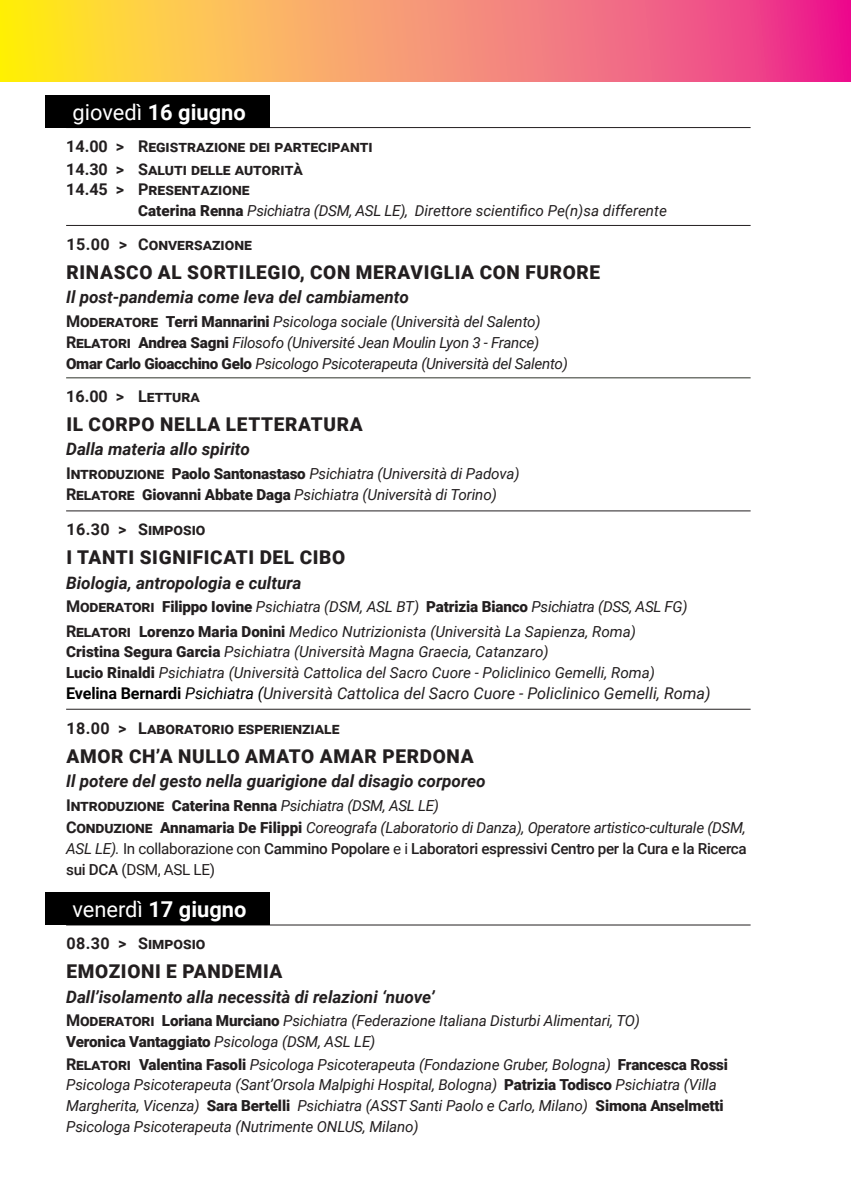
<style>
.page{position:relative;width:851px;height:1191px;background:#fff}
.page>*{position:absolute;margin:0;border:0;box-sizing:border-box;transform-origin:0 0}
.t1{font:700 21.8px "Roboto";color:#fff}
.Titolo{font:900 19px "Roboto";letter-spacing:.035em;color:#231f20}
.Titolo-2{font:italic 700 17.2px "Roboto";color:#231f20}
.Credits{font:italic 700 17.2px "Roboto";color:#231f20}
.Orario{font:700 16.2px "Roboto";color:#231f20}
.Credits-2{font:italic 16.2px "Roboto";color:#231f20}
.Credits-3{font:italic 15.2px/20.8px "Roboto";letter-spacing:-.01em;color:#231f20}
.s1{font-weight:400}
.s2{font-weight:900;font-style:normal}
.s3{font-weight:700;font-style:normal;font-size:16.2px}
.s4{font-weight:700;font-style:normal;color:#000}
.s5{color:#000}
.s6{font-style:normal}
.s7{font-weight:500;font-style:normal}
</style>
<div class="page">
<svg style="left:0;top:0;width:850px;height:82px"></svg>
<hr style="left:66px;top:127px;width:684px;height:1px;background:#231f20">
<hr style="left:66px;top:225px;width:684px;height:1px;background:#231f20">
<hr style="left:66px;top:377px;width:684px;height:1px;background:#2e332a">
<hr style="left:66px;top:510px;width:684px;height:1px;background:#231f20">
<hr style="left:66px;top:709px;width:684px;height:1px;background:#231f20">
<hr style="left:66px;top:924px;width:684px;height:1px;background:#231f20">
<div style="left:46px;top:95px;width:224px;height:33px;background:#000"></div>
<div style="left:45px;top:892px;width:224px;height:33px;background:#000"></div>
<p class="t1" style="left:73px;top:97px;width:175px"><span class="s1">giovedì</span> 16 giugno</p>
<p class="Orario" style="left:66px;top:135px;width:308px">14.00 &gt; Registrazione dei partecipanti</p>
<p class="Orario" style="left:66px;top:157px;width:238px">14.30 &gt; Saluti delle autorità</p>
<p class="Orario" style="left:66px;top:178px;width:185px">14.45 &gt; Presentazione</p>
<p class="Credits-3" style="left:138px;top:200px;width:530px"><span class="s2">Caterina Renna</span> Psichiatra (DSM, ASL LE), Direttore scientifico Pe(n)sa differente</p>
<p class="Orario" style="left:66px;top:233px;width:187px">15.00 &gt; Conversazione</p>
<p class="Titolo" style="left:66px;top:259px;width:535px">RINASCO AL SORTILEGIO, CON MERAVIGLIA CON FURORE</p>
<p class="Titolo-2" style="left:66px;top:285px;width:344px">Il post-pandemia come leva del cambiamento</p>
<p class="Credits-3" style="left:66px;top:310px;width:476px"><span class="s3">Moderatore</span> <span class="s2">Terri Mannarini</span> Psicologa sociale (Università del Salento)<br><span class="s3">Relatori</span> <span class="s2">Andrea Sagni</span> Filosofo (Université Jean Moulin Lyon 3 - France)</p>
<p class="Credits-3" style="left:66px;top:352px;width:503px"><span class="s2">Omar Carlo Gioacchino Gelo</span> Psicologo Psicoterapeuta (Università del Salento)</p>
<p class="Orario" style="left:66px;top:385px;width:135px">16.00 &gt; Lettura</p>
<p class="Titolo" style="left:66px;top:411px;width:298px">IL CORPO NELLA LETTERATURA</p>
<p class="Credits" style="left:66px;top:437px;width:185px">Dalla materia allo spirito</p>
<p class="Credits-3" style="left:66px;top:463px;width:455px"><span class="s3">Introduzione</span> <span class="s2">Paolo Santonastaso</span> Psichiatra (Università di Padova)</p>
<p class="Credits-3" style="left:66px;top:484px;width:432px"><span class="s3">Relatore</span> <span class="s2">Giovanni Abbate Daga</span> Psichiatra (Università di Torino)</p>
<p class="Orario" style="left:66px;top:518px;width:140px">16.30 &gt; Simposio</p>
<p class="Titolo" style="left:66px;top:544px;width:280px">I TANTI SIGNIFICATI DEL CIBO</p>
<p class="Titolo-2" style="left:66px;top:570px;width:237px">Biologia, antropologia e cultura</p>
<p class="Credits-3" style="left:66px;top:596px;width:623px"><span class="s3">Moderatori</span> <span class="s2">Filippo Iovine</span> Psichiatra (DSM, ASL BT) <span class="s2">Patrizia Bianco</span> Psichiatra (DSS, ASL FG)</p>
<p class="Credits-3" style="left:66px;top:620px;width:571px"><span class="s3">Relatori</span> <span class="s2">Lorenzo Maria Donini</span> Medico Nutrizionista (Università La Sapienza, Roma)</p>
<p class="Credits-3" style="left:66px;top:641px;width:484px"><span class="s2">Cristina Segura Garcia</span> Psichiatra (Università Magna Graecia, Catanzaro)</p>
<p class="Credits-3" style="left:66px;top:661px;width:590px"><span class="s2">Lucio Rinaldi</span> Psichiatra (Università Cattolica del Sacro Cuore - Policlinico Gemelli, Roma)</p>
<p class="Credits-2" style="left:66px;top:681px;width:646px"><span class="s4">Evelina Bernardi</span> <span class="s5">Psichiatra (</span>Università Cattolica del Sacro Cuore - Policlinico Gemelli, Roma)</p>
<p class="Orario" style="left:66px;top:716px;width:274px">18.00 &gt; Laboratorio esperienziale</p>
<p class="Titolo" style="left:66px;top:742px;width:408px">AMOR CH’A NULLO AMATO AMAR PERDONA</p>
<p class="Titolo-2" style="left:66px;top:769px;width:421px">Il potere del gesto nella guarigione dal disagio corporeo</p>
<p class="Credits-3" style="left:66px;top:794px;width:374px"><span class="s3">Introduzione</span> <span class="s2">Caterina Renna</span> Psichiatra (DSM, ASL LE)</p>
<p class="Credits-3" style="left:66px;top:817px;width:682px;text-align:justify"><span class="s3">Conduzione</span> <span class="s2">Annamaria De Filippi</span> Coreografa (Laboratorio di Danza), Operatore artistico-culturale (DSM, ASL LE). <span class="s6">In collaborazione con</span> <span class="s7">Cammino Popolare</span> <span class="s6">e i</span> <span class="s7">Laboratori espressivi Centro per la Cura e la Ricerca sui DCA</span> <span class="s6">(DSM, ASL LE)</span></p>
<p class="t1" style="left:72px;top:894px;width:176px"><span class="s1">venerdì</span> 17 giugno</p>
<p class="Orario" style="left:66px;top:932px;width:140px">08.30 &gt; Simposio</p>
<p class="Titolo" style="left:66px;top:958px;width:217px">EMOZIONI E PANDEMIA</p>
<p class="Titolo-2" style="left:66px;top:984px;width:370px">Dall’isolamento alla necessità di relazioni ‘nuove’</p>
<p class="Credits-3" style="left:66px;top:1010px;width:575px"><span class="s3">Moderatori</span> <span class="s2">Loriana Murciano</span> Psichiatra (Federazione Italiana Disturbi Alimentari, TO)</p>
<p class="Credits-3" style="left:66px;top:1030px;width:311px"><span class="s2">Veronica Vantaggiato</span> Psicologa (DSM, ASL LE)</p>
<p class="Credits-3" style="left:66px;top:1053px;width:663px"><span class="s3">Relatori</span> <span class="s2">Valentina Fasoli</span> Psicologa Psicoterapeuta (Fondazione Gruber, Bologna) <span class="s2">Francesca Rossi </span>Psicologa Psicoterapeuta (Sant’Orsola Malpighi Hospital, Bologna) <span class="s2">Patrizia Todisco</span> Psichiatra (Villa Margherita, Vicenza) <span class="s2">Sara Bertelli</span> Psichiatra (ASST Santi Paolo e Carlo, Milano) <span class="s2">Simona Anselmetti </span>Psicologa Psicoterapeuta (Nutrimente ONLUS, Milano)</p>
</div>
